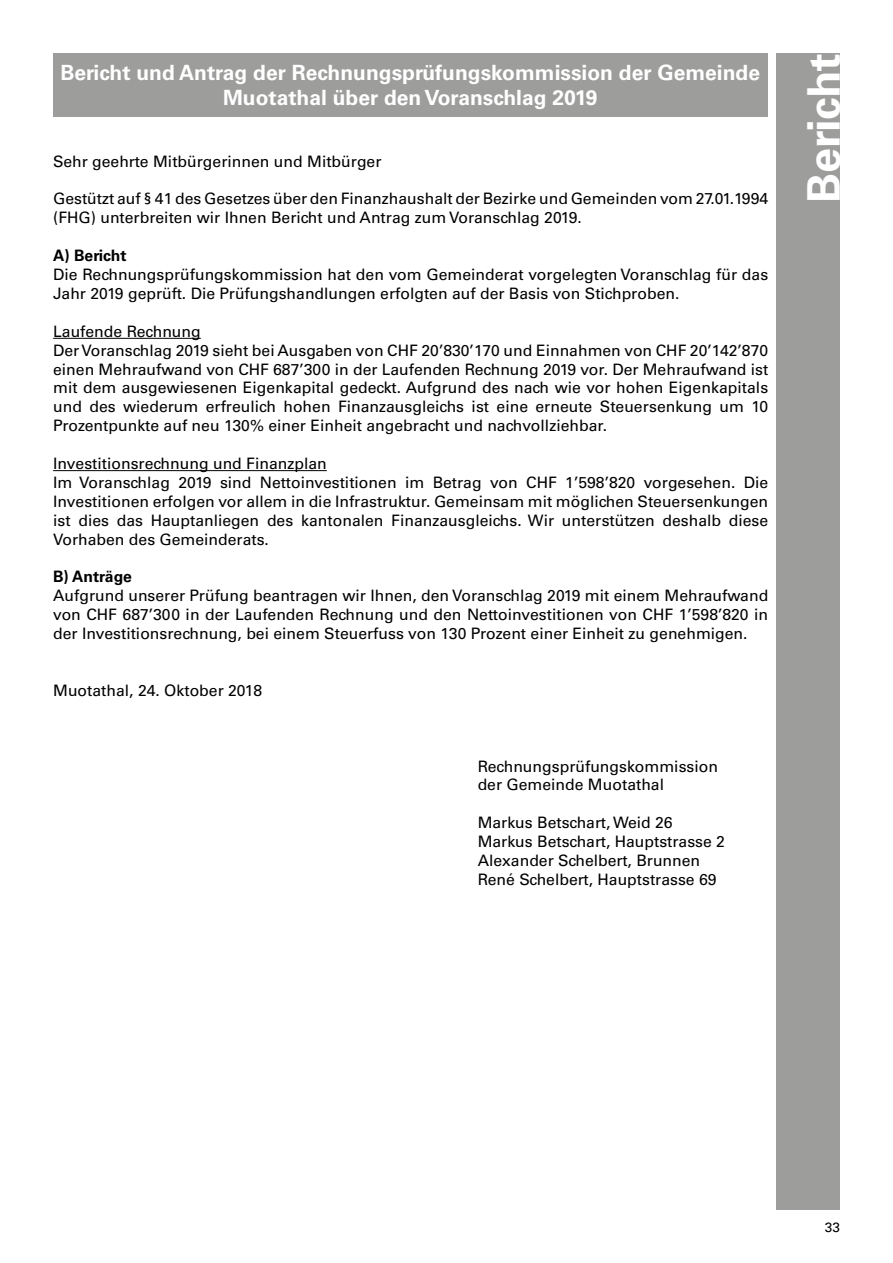
<style>
.page{position:relative;width:893px;height:1263px;background:#fff}
.page>*{position:absolute;margin:0;border:0;box-sizing:border-box;transform-origin:0 0}
.t1{font:700 45px "Univers LT Std";color:#fff}
.t2{font:700 21px/25.2px "Univers LT Std";color:#fff;text-align:center}
.t3{font:15.75px/18.9px "Univers LT Std";color:#000}
.t4{font:700 15.75px "Univers LT Std";color:#000}
.t5{font:13.5px "Univers LT Std";color:#000}
</style>
<div class="page">
<hr style="left:53px;top:338px;width:148px;height:1px;background:#000">
<hr style="left:53px;top:470px;width:274px;height:1px;background:#000">
<div style="left:53px;top:53px;width:714px;height:64px;background:#9d9d9c"></div>
<div style="left:776px;top:53px;width:64px;height:1157px;background:#9d9d9c"></div>
<h2 class="t2" style="left:61px;top:60px;width:701px">Bericht und Antrag der Rechnungsprüfungskommission der Gemeinde<br>Muotathal über den Voranschlag 2019</h2>
<h1 class="t1" style="left:798px;top:203px;width:151px;rotate:-90deg">Bericht</h1>
<p class="t3" style="left:53px;top:152px;width:330px">Sehr geehrte Mitbürgerinnen und Mitbürger</p>
<p class="t3" style="left:53px;top:189px;width:717px">Gestützt auf § 41 des Gesetzes über den Finanzhaushalt der Bezirke und Gemeinden vom 27.01.1994 (FHG) unterbreiten wir Ihnen Bericht und Antrag zum Voranschlag 2019.</p>
<p class="t4" style="left:53px;top:246px;width:75px">A) Bericht</p>
<p class="t3" style="left:53px;top:265px;width:716px">Die Rechnungsprüfungskommission hat den vom Gemeinderat vorgelegten Voranschlag für das<br>Jahr 2019 geprüft. Die Prüfungshandlungen erfolgten auf der Basis von Stichproben.</p>
<p class="t3" style="left:53px;top:322px;width:717px">Laufende Rechnung<br>Der Voranschlag 2019 sieht bei Ausgaben von CHF 20’830’170 und Einnahmen von CHF 20’142’870 einen Mehraufwand von CHF 687’300 in der Laufenden Rechnung 2019 vor. Der Mehraufwand ist mit dem ausgewiesenen Eigenkapital gedeckt. Aufgrund des nach wie vor hohen Eigenkapitals und des wiederum erfreulich hohen Finanzausgleichs ist eine erneute Steuersenkung um 10<br>Prozentpunkte auf neu 130% einer Einheit angebracht und nachvollziehbar.</p>
<p class="t3" style="left:53px;top:454px;width:717px">Investitionsrechnung und Finanzplan<br>Im Voranschlag 2019 sind Nettoinvestitionen im Betrag von CHF 1’598’820 vorgesehen. Die Investitionen erfolgen vor allem in die Infrastruktur. Gemeinsam mit möglichen Steuersenkungen ist dies das Hauptanliegen des kantonalen Finanzausgleichs. Wir unterstützen deshalb diese Vorhaben des Gemeinderats.</p>
<p class="t4" style="left:53px;top:568px;width:80px">B) Anträge</p>
<p class="t3" style="left:53px;top:586px;width:717px;text-align:justify">Aufgrund unserer Prüfung beantragen wir Ihnen, den Voranschlag 2019 mit einem Mehraufwand von CHF 687’300 in der Laufenden Rechnung und den Nettoinvestitionen von CHF 1’598’820 in der Investitionsrechnung, bei einem Steuerfuss von 130 Prozent einer Einheit zu genehmigen.</p>
<p class="t3" style="left:53px;top:681px;width:210px">Muotathal, 24. Oktober 2018</p>
<p class="t3" style="left:478px;top:756px;width:242px">Rechnungsprüfungskommission der Gemeinde Muotathal</p>
<p class="t3" style="left:478px;top:813px;width:249px">Markus Betschart, Weid 26<br>Markus Betschart, Hauptstrasse 2<br>Alexander Schelbert, Brunnen<br>René Schelbert, Hauptstrasse 69</p>
<p class="t5" style="left:825px;top:1219px;width:17px">33</p>
</div>
